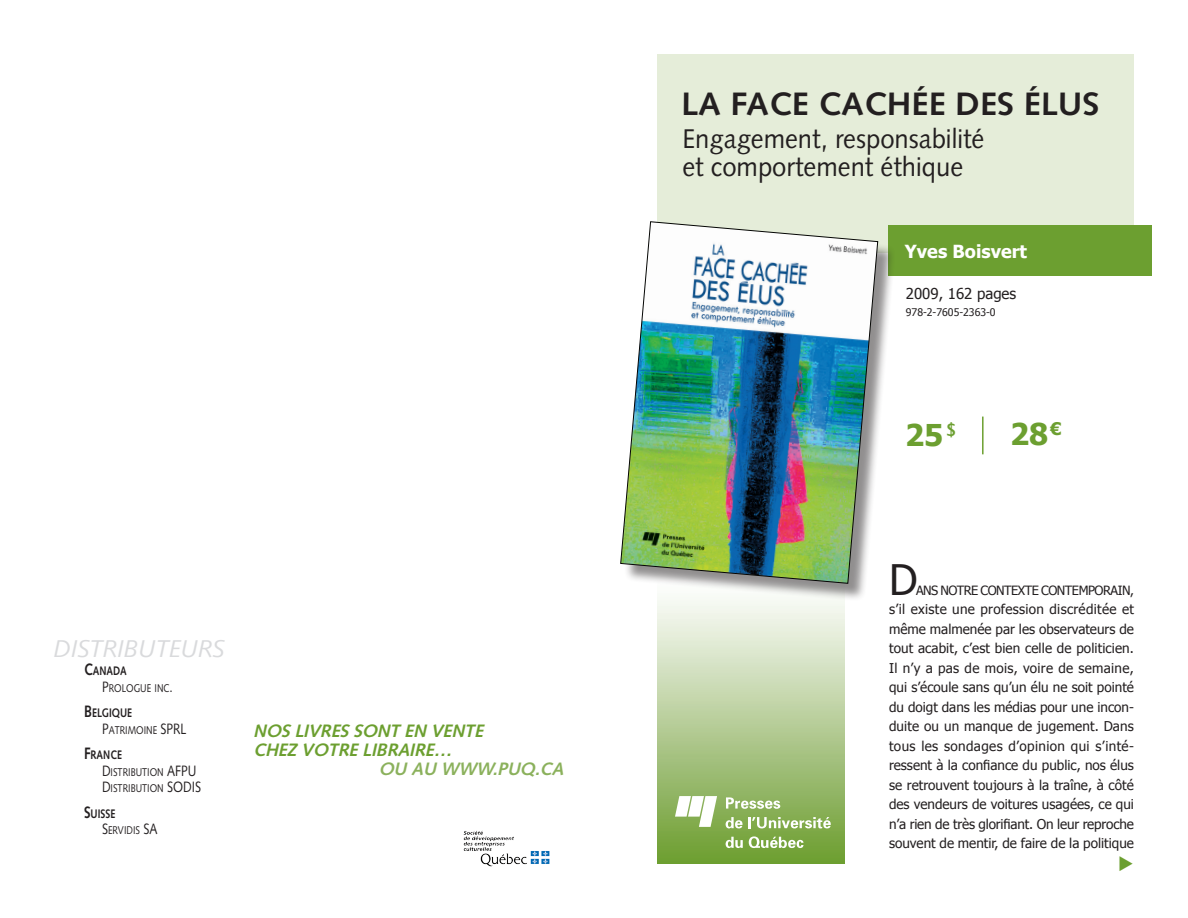
<style>
.page{position:relative;width:1188px;height:918px;background:#fff}
.page>*{position:absolute;margin:0;border:0;box-sizing:border-box;transform-origin:0 0}
.t1{font:42px "Tahoma";color:#231f20}
.t2{font:700 32.4px "Syntax LT";color:#231f20;scale:1.06 1}
.t3{font:700 30px "Tahoma";color:#6c9f30}
.t4{font:27px/28.5px "Syntax LT";color:#231f20;scale:.95 1}
.t5{font:italic 24.3px "Syntax LT";letter-spacing:-.01em;color:#d9dadc}
.t6{font:italic 700 18px/19.5px "Syntax LT";color:#6c9f30}
.t7{font:italic 700 18px "Syntax LT";color:#8bb15c}
.t8{font:700 18px "Tahoma";color:#fff}
.t9{font:15px "Tahoma";color:#231f20}
.t10{font:13.5px/19.5px "Tahoma";letter-spacing:-.01em;color:#231f20;text-align:justify}
.t11{font:12.75px "Tahoma";letter-spacing:-.035em;color:#231f20}
.t12{font:700 12.3px "Syntax LT";color:#231f20;scale:.8 1}
.t13{font:11.25px/16.5px "Syntax LT";color:#231f20;scale:.8 1}
.t14{font:10.5px "Tahoma";color:#231f20}
.s1{font-size:16.5px}
.s2{font-size:15px}
</style>
<div class="page">
<div style="left:657px;top:577px;width:187px;height:287px;background:linear-gradient(to bottom,#fff,#6d9d30)"></div>
<div style="left:657px;top:54px;width:477px;height:199px;background:#e5edd9"></div>
<div style="left:888px;top:225px;width:264px;height:51px;background:#6c9f30"></div>
<svg style="left:675px;top:796px;width:42px;height:31px"></svg>
<svg style="left:726px;top:837px;width:17px;height:11px"></svg>
<svg style="left:749px;top:836px;width:54px;height:12px"></svg>
<svg style="left:726px;top:817px;width:105px;height:11px"></svg>
<svg style="left:726px;top:797px;width:54px;height:12px"></svg>
<img style="left:463px;top:831px;width:87px;height:35px">
<div style="left:623px;top:224px;width:272px;height:377px;background:#231f20;opacity:.5"></div>
<img style="left:620px;top:221px;width:258px;height:363px">
<hr style="left:982px;top:417px;width:2px;height:37px;background:#6c9f30">
<h3 class="t5" style="left:54px;top:634px;width:172px">DISTRIBUTEURS</h3>
<p class="t12" style="left:84px;top:664px;width:55px"><span class="s1">C</span>ANADA</p>
<p class="t13" style="left:102px;top:680px;width:90px"><span class="s2">P</span>ROLOGUE INC<span class="s2">.</span></p>
<p class="t12" style="left:84px;top:706px;width:62px"><span class="s1">B</span>ELGIQUE</p>
<p class="t13" style="left:102px;top:722px;width:98px"><span class="s2">P</span>ATRIMOINE <span class="s2">SPRL</span></p>
<p class="t12" style="left:84px;top:748px;width:49px"><span class="s1">F</span>RANCE</p>
<p class="t13" style="left:102px;top:764px;width:125px"><span class="s2">D</span>ISTRIBUTION <span class="s2">AFPU<br>D</span>ISTRIBUTION <span class="s2">SODIS</span></p>
<p class="t12" style="left:84px;top:807px;width:41px"><span class="s1">S</span>UISSE</p>
<p class="t13" style="left:102px;top:822px;width:70px"><span class="s2">S</span>ERVIDIS <span class="s2">SA</span></p>
<h3 class="t6" style="left:253px;top:721px;width:236px">NOS LIVRES SONT EN VENTE<br>CHEZ VOTRE LIBRAIRE…</h3>
<h3 class="t7" style="left:379px;top:759px;width:191px">OU AU WWW.PUQ.CA</h3>
<h2 class="t2" style="left:681px;top:85px;width:397px">LA FACE CACHÉE DES ÉLUS</h2>
<h3 class="t4" style="left:682px;top:124px;width:319px">Engagement, responsabilité et comportement éthique</h3>
<h3 class="t8" style="left:905px;top:240px;width:124px">Yves Boisvert</h3>
<p class="t9" style="left:906px;top:284px;width:112px">2009, 162 pages</p>
<p class="t14" style="left:906px;top:305px;width:91px">978-2-7605-2363-0</p>
<h3 class="t3" style="left:905px;top:416px;width:53px">25<sup>$</sup></h3>
<h3 class="t3" style="left:1010px;top:415px;width:53px">28<sup>€</sup></h3>
<h1 class="t1" style="left:889px;top:553px;width:30px">D</h1>
<p class="t11" style="left:916px;top:582px;width:219px">ans notre contexte contemporain,</p>
<p class="t10" style="left:889px;top:599px;width:246px">s’il existe une profession discréditée et même malmenée par les observateurs de tout acabit, c’est bien celle de politicien.<br>Il n’y a pas de mois, voire de semaine, qui s’écoule sans qu’un élu ne soit pointé du doigt dans les médias pour une incon&shy;duite ou un manque de jugement. Dans tous les sondages d’opinion qui s’inté&shy;ressent à la confiance du public, nos élus se retrouvent toujours à la traîne, à côté des vendeurs de voitures usagées, ce qui n’a rien de très glorifiant. On leur reproche souvent de mentir, de faire de la politique</p>
</div>
